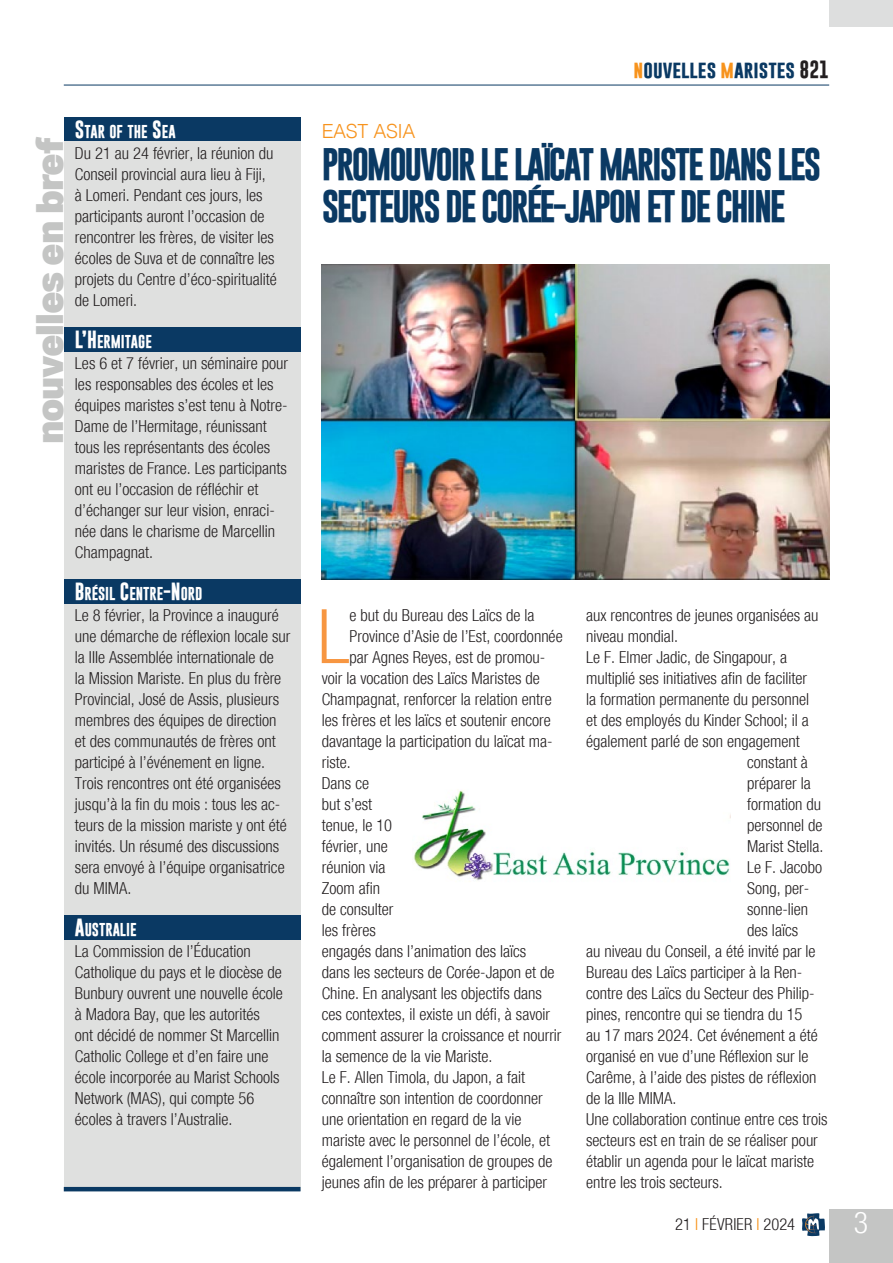
<style>
.page{position:relative;width:893px;height:1263px;background:#fff}
.page>*{position:absolute;margin:0;border:0;box-sizing:border-box;transform-origin:0 0}
.Testo_normal{font:300 condensed 75.3px "Helvetica Neue";color:#f79641}
.Titolo{font:900 37.5px "Aktiv Grotesk";letter-spacing:-.03em;color:#c4c5c4}
.Titolo-2{font:700 33px/42px "Gobold";letter-spacing:-.07em;color:#0a3963}
.t1{font:300 condensed 30px "Helvetica Neue";color:#fff}
.Titolo-3{font:300 19.5px "Helvetica";letter-spacing:-.02em;color:#f7931d}
.t2{font:700 18px "Gobold";color:#0a3963}
.Testo_normal-2{font:300 condensed 16.5px/21px "Helvetica Neue";color:#231f20}
.Testo_sinEspacio{font:700 13.5px "Gobold";color:#fff}
.s1{font-size:18px}
.s2{color:#f7931d}
.s3{color:#231f20}
</style>
<div class="page">
<div style="left:829px;top:1209px;width:64px;height:54px;background:#c4c5c4"></div>
<hr style="left:64px;top:85px;width:765px;height:1px;background:#0a3963">
<svg style="left:802px;top:1213px;width:23px;height:23px"></svg>
<div style="left:829px;top:0;width:64px;height:27px;background:#dddede"></div>
<img style="left:322px;top:264px;width:507px;height:315px">
<img style="left:413px;top:790px;width:317px;height:90px">
<div style="left:64px;top:117px;width:236px;height:1073px;background:#dfe0df"></div>
<div style="left:64px;top:579px;width:236px;height:25px;background:#0a3963"></div>
<div style="left:64px;top:915px;width:236px;height:24px;background:#0a3963"></div>
<div style="left:64px;top:327px;width:236px;height:25px;background:#0a3963"></div>
<div style="left:64px;top:117px;width:236px;height:24px;background:#0a3963"></div>
<hr style="left:64px;top:1187px;width:236px;height:4px;background:#0a3963">
<p class="Titolo" style="left:25px;top:444px;width:309px;rotate:-90deg">nouvelles en bref</p>
<p class="Testo_sinEspacio" style="left:75px;top:123px;width:102px"><span class="s1">S</span>TAR OF THE <span class="s1">S</span>EA</p>
<p class="Testo_normal-2" style="left:75px;top:143px;width:203px">Du 21 au 24 février, la réunion du<br>Conseil provincial aura lieu à Fiji, à Lomeri. Pendant ces jours, les participants auront l’occasion de rencontrer les frères, de visiter les écoles de Suva et de connaître les projets du Centre d’éco-spiritualité de Lomeri.</p>
<p class="Testo_sinEspacio" style="left:75px;top:333px;width:78px"><span class="s1">L’H</span> ERMITAGE</p>
<p class="Testo_normal-2" style="left:75px;top:353px;width:215px">Les 6 et 7 février, un séminaire pour les responsables des écoles et les équipes maristes s’est tenu à Notre-<br>Dame de l’Hermitage, réunissant tous les représentants des écoles maristes de France. Les participants ont eu l’occasion de réfléchir et d’échanger sur leur vision, enraci&shy;née dans le charisme de Marcellin<br>Champagnat.</p>
<p class="Testo_sinEspacio" style="left:75px;top:585px;width:129px"><span class="s1">B</span>RÉSIL <span class="s1">C</span>ENTRE<span class="s1">-N</span> ORD</p>
<p class="Testo_normal-2" style="left:75px;top:605px;width:217px">Le 8 février, la Province a inauguré une démarche de réflexion locale sur la IIIe Assemblée internationale de<br>la Mission Mariste. En plus du frère Provincial, José de Assis, plusieurs membres des équipes de direction et des communautés de frères ont participé à l’événement en ligne.<br>Trois rencontres ont été organisées jusqu’à la fin du mois : tous les ac&shy;teurs de la mission mariste y ont été invités. Un résumé des discussions sera envoyé à l’équipe organisatrice du MIMA.</p>
<p class="Testo_sinEspacio" style="left:75px;top:921px;width:63px"><span class="s1">A</span>USTRALIE</p>
<p class="Testo_normal-2" style="left:75px;top:941px;width:209px">La Commission de l’Éducation<br>Catholique du pays et le diocèse de<br>Bunbury ouvrent une nouvelle école à Madora Bay, que les autorités<br>ont décidé de nommer St Marcellin<br>Catholic College et d’en faire une école incorporée au Marist Schools<br>Network (MAS), qui compte 56 écoles à travers l’Australie.</p>
<p class="t2" style="left:634px;top:57px;width:197px"><span class="s2">n</span>ouvelles <span class="s2">m</span>aristes <span class="s3">821</span></p>
<p class="Titolo-3" style="left:322px;top:114px;width:95px">EAST ASIA</p>
<p class="Titolo-2" style="left:322px;top:143px;width:501px">PROMOUVOIR LE LAÏCAT MARISTE DANS LES<br>SECTEURS DE CORÉE-JAPON ET DE CHINE</p>
<p class="Testo_normal" style="left:318px;top:593px;width:34px">L</p>
<p class="Testo_normal-2" style="left:350px;top:605px;width:186px">e but du Bureau des Laïcs de la</p>
<p class="Testo_normal-2" style="left:350px;top:626px;width:215px">Province d’Asie de l’Est, coordonnée</p>
<p class="Testo_normal-2" style="left:350px;top:647px;width:197px">par Agnes Reyes, est de promou-</p>
<p class="Testo_normal-2" style="left:322px;top:668px;width:219px">voir la vocation des Laïcs Maristes de</p>
<p class="Testo_normal-2" style="left:322px;top:689px;width:231px">Champagnat, renforcer la relation entre</p>
<p class="Testo_normal-2" style="left:322px;top:710px;width:231px">les frères et les laïcs et soutenir encore</p>
<p class="Testo_normal-2" style="left:322px;top:731px;width:232px">davantage la participation du laïcat ma-</p>
<p class="Testo_normal-2" style="left:322px;top:752px;width:31px">riste.</p>
<p class="Testo_normal-2" style="left:322px;top:773px;width:241px">Dans ce<br>but s’est<br>tenue, le 10<br>février, une<br>réunion via<br>Zoom afin<br>de consulter<br>les frères<br>engagés dans l’animation des laïcs<br>dans les secteurs de Corée-Japon et de<br>Chine. En analysant les objectifs dans ces contextes, il existe un défi, à savoir comment assurer la croissance et nourrir la semence de la vie Mariste.</p>
<p class="Testo_normal-2" style="left:322px;top:1067px;width:232px">Le F. Allen Timola, du Japon, a fait connaître son intention de coordonner une orientation en regard de la vie mariste avec le personnel de l’école, et également l’organisation de groupes de jeunes afin de les préparer à participer</p>
<p class="Testo_normal-2" style="left:586px;top:605px;width:234px">aux rencontres de jeunes organisées au niveau mondial.</p>
<p class="Testo_normal-2" style="left:586px;top:647px;width:203px">Le F. Elmer Jadic, de Singapour, a</p>
<p class="Testo_normal-2" style="left:586px;top:668px;width:222px">multiplié ses initiatives afin de faciliter</p>
<p class="Testo_normal-2" style="left:586px;top:689px;width:224px">la formation permanente du personnel</p>
<p class="Testo_normal-2" style="left:586px;top:710px;width:224px">et des employés du Kinder School; il a</p>
<p class="Testo_normal-2" style="left:586px;top:731px;width:215px">également parlé de son engagement</p>
<p class="Testo_normal-2" style="left:747px;top:752px;width:62px">constant à</p>
<p class="Testo_normal-2" style="left:747px;top:773px;width:65px">préparer la</p>
<p class="Testo_normal-2" style="left:747px;top:794px;width:75px">formation du</p>
<p class="Testo_normal-2" style="left:747px;top:815px;width:77px">personnel de</p>
<p class="Testo_normal-2" style="left:747px;top:836px;width:78px">Marist Stella.</p>
<p class="Testo_normal-2" style="left:747px;top:857px;width:76px">Le F. Jacobo</p>
<p class="Testo_normal-2" style="left:747px;top:878px;width:63px">Song, per-</p>
<p class="Testo_normal-2" style="left:747px;top:899px;width:63px">sonne-lien</p>
<p class="Testo_normal-2" style="left:747px;top:920px;width:52px">des laïcs</p>
<p class="Testo_normal-2" style="left:586px;top:941px;width:231px">au niveau du Conseil, a été invité par le</p>
<p class="Testo_normal-2" style="left:586px;top:962px;width:218px">Bureau des Laïcs participer à la Ren-</p>
<p class="Testo_normal-2" style="left:586px;top:983px;width:230px">contre des Laïcs du Secteur des Philip-</p>
<p class="Testo_normal-2" style="left:586px;top:1004px;width:218px">pines, rencontre qui se tiendra du 15</p>
<p class="Testo_normal-2" style="left:586px;top:1025px;width:233px">au 17 mars 2024. Cet événement a été</p>
<p class="Testo_normal-2" style="left:586px;top:1046px;width:224px">organisé en vue d’une Réflexion sur le</p>
<p class="Testo_normal-2" style="left:586px;top:1067px;width:232px">Carême, à l’aide des pistes de réflexion</p>
<p class="Testo_normal-2" style="left:586px;top:1088px;width:92px">de la IIIe MIMA.</p>
<p class="Testo_normal-2" style="left:586px;top:1109px;width:243px">Une collaboration continue entre ces trois secteurs est en train de se réaliser pour établir un agenda pour le laïcat mariste entre les trois secteurs.</p>
<p class="Testo_normal-2" style="left:675px;top:1214px;width:121px">21 <span class="s2">I</span> FÉVRIER <span class="s2">I</span> 2024</p>
<h3 class="t1" style="left:854px;top:1205px;width:16px">3</h3>
</div>
